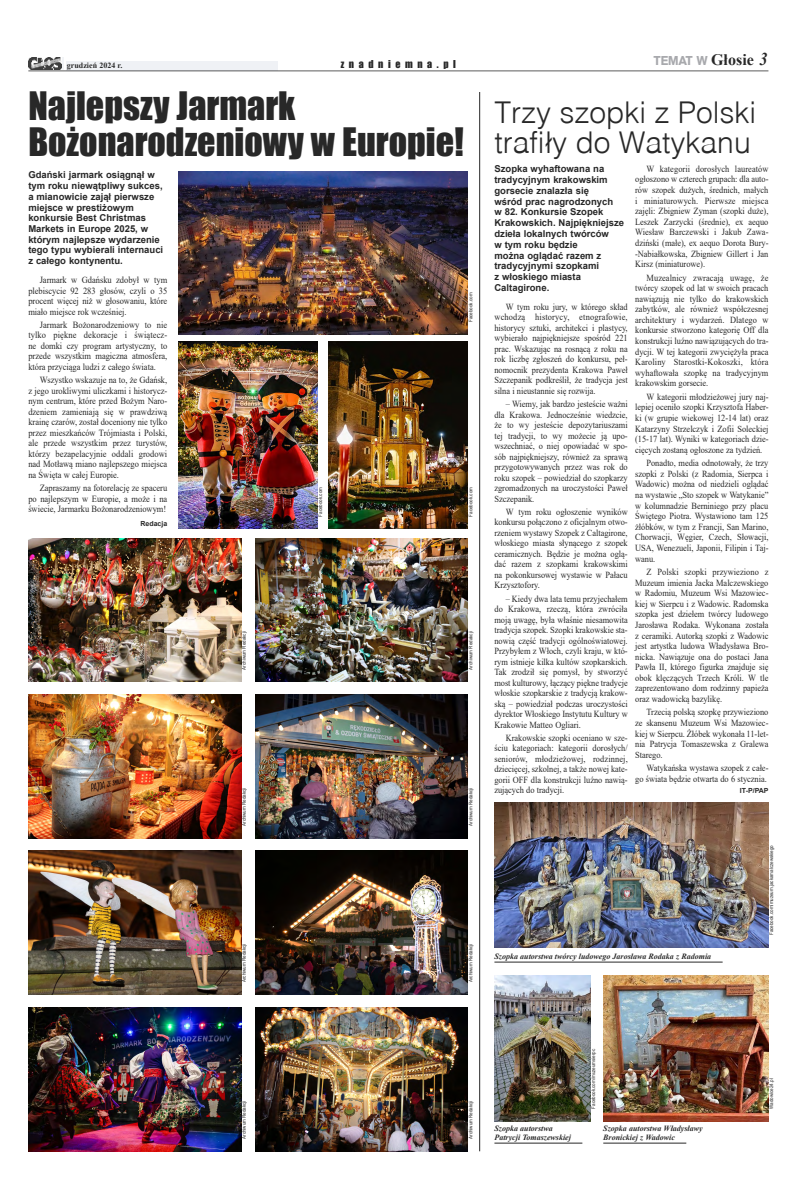
<style>
.page{position:relative;width:811px;height:1191px;background:#fff}
.page>*{position:absolute;margin:0;border:0;box-sizing:border-box;transform-origin:0 0}
.Zagolovok_zhirn{font:36px/36px "Impact";color:#282828}
.Zagolovok_light_2k{font:30px/30px "PL Switzerland Light Plain";color:#282828}
.t1{font:700 16px "Arial";color:#a8a9ad;scale:.9 1}
.t2{font:10px "Impact";letter-spacing:.46em;color:#282828}
.Vrezka_rubl{font:700 9.5px/10.8px "Arial";color:#282828}
.t3{font:9.4px/10.5px "Times New Roman";letter-spacing:-.005em;color:#282828;text-align:justify;scale:.9 1}
.t4{font:9.3px/10.6px "Times New Roman";letter-spacing:-.005em;color:#282828;text-align:justify;scale:.9 1}
.Podpis_pod_foto{font:italic 700 8px/9px "Times New Roman";color:#282828}
.t5{font:700 8px "Times New Roman";color:#282828}
.t6{font:700 7px "Arial";color:#282828}
.Podpis_avtora_foto{font:5px "Arial";letter-spacing:-.005em;color:#282828;scale:.9 1}
.s1{font-family:"Times New Roman";color:#282828}
.s2{font-family:"Times New Roman";font-style:italic;font-size:18px;color:#282828}
</style>
<div class="page">
<div style="left:66px;top:61px;width:211px;height:10px;background:#eff1f5"></div>
<hr style="left:28px;top:71px;width:740px;height:1px;background:#282828">
<div style="left:28px;top:58px;width:36px;height:12px;background:#eff1f5"></div>
<img style="left:28px;top:58px;width:34px;height:12px">
<img style="left:31px;top:58px;width:30px;height:11px">
<img style="left:32px;top:61px;width:29px;height:8px">
<img style="left:494px;top:975px;width:96px;height:146px">
<hr style="left:494px;top:1143px;width:88px;height:1px;background:#282828">
<img style="left:494px;top:802px;width:274px;height:145px">
<img style="left:603px;top:975px;width:165px;height:146px">
<hr style="left:494px;top:962px;width:228px;height:1px;background:#282828">
<hr style="left:603px;top:1143px;width:83px;height:1px;background:#282828">
<img style="left:179px;top:171px;width:289px;height:163px">
<img style="left:179px;top:342px;width:138px;height:187px">
<img style="left:28px;top:538px;width:213px;height:144px">
<img style="left:255px;top:538px;width:213px;height:144px">
<img style="left:28px;top:694px;width:213px;height:144px">
<img style="left:255px;top:694px;width:213px;height:144px">
<img style="left:28px;top:851px;width:213px;height:143px">
<img style="left:255px;top:851px;width:213px;height:143px">
<img style="left:28px;top:1007px;width:213px;height:144px">
<img style="left:255px;top:1007px;width:213px;height:144px">
<img style="left:329px;top:342px;width:139px;height:187px">
<hr style="left:479px;top:92px;width:1px;height:1059px;background:#282828">
<p class="t5" style="left:67px;top:59px;width:57px">grudzień 2024 r.</p>
<p class="t2" style="left:341px;top:57px;width:117px">znadniemna.pl</p>
<p class="t1" style="left:653px;top:49px;width:128px">temat w <span class="s1">Głosie</span> <span class="s2">3</span></p>
<p class="Zagolovok_zhirn" style="left:28px;top:87px;width:437px">Najlepszy Jarmark<br>Bożonarodzeniowy w Europie!</p>
<p class="Vrezka_rubl" style="left:28px;top:170px;width:136px">Gdański jarmark osiągnął w tym roku niewątpliwy sukces, a mianowicie zajął pierwsze miejsce w prestiżowym konkursie Best Christmas<br>Markets in Europe 2025, w którym najlepsze wydarzenie tego typu wybierali internauci z całego kontynentu.</p>
<p class="t3" style="left:28px;top:274px;width:156px;text-indent:11px">Jarmark w Gdańsku zdobył w tym plebiscycie 92 283 głosów, czyli o 35 procent więcej niż w głosowaniu, które miało miejsce rok wcześniej.</p>
<p class="t3" style="left:28px;top:319px;width:156px;text-indent:11px">Jarmark Bożonarodzeniowy to nie tylko piękne dekoracje i świątecz&shy;ne domki czy program artystyczny, to przede wszystkim magiczna atmosfera, która przyciąga ludzi z całego świata.</p>
<p class="t3" style="left:28px;top:374px;width:156px;text-indent:11px">Wszystko wskazuje na to, że Gdańsk, z jego urokliwymi uliczkami i historycz&shy;nym centrum, które przed Bożym Naro&shy;dzeniem zamieniają się w prawdziwą krainę czarów, został doceniony nie tylko przez mieszkańców Trójmiasta i Polski, ale przede wszystkim przez turystów, którzy bezapelacyjnie oddali grodowi nad Motławą miano najlepszego miejsca na Święta w całej Europie.</p>
<p class="t3" style="left:28px;top:482px;width:156px;text-indent:11px">Zapraszamy na fotorelację ze spaceru po najlepszym w Europie, a może i na świecie, Jarmarku Bożonarodzeniowym!</p>
<p class="t6" style="left:140px;top:518px;width:28px">Redacja</p>
<p class="Zagolovok_light_2k" style="left:494px;top:97px;width:263px">Trzy szopki z Polski trafiły do Watykanu</p>
<p class="Vrezka_rubl" style="left:494px;top:164px;width:131px">Szopka wyhaftowana na tradycyjnym krakowskim gorsecie znalazła się<br>wśród prac nagrodzonych<br>w 82. Konkursie Szopek<br>Krakowskich. Najpiękniejsze dzieła lokalnych twórców<br>w tym roku będzie<br>można oglądać razem z tradycyjnymi szopkami<br>z włoskiego miasta<br>Caltagirone.</p>
<p class="t4" style="left:494px;top:301px;width:150px;text-indent:11px">W tym roku jury, w którego skład wchodzą historycy, etnografowie, historycy sztuki, architekci i plastycy, wybierało najpiękniejsze spośród 221 prac. Wskazując na rosnącą z roku na rok liczbę zgłoszeń do konkursu, peł&shy;nomocnik prezydenta Krakowa Paweł Szczepanik podkreślił, że tradycja jest silna i nieustannie się rozwija.</p>
<p class="t4" style="left:494px;top:398px;width:150px;text-indent:11px">– Wiemy, jak bardzo jesteście ważni dla Krakowa. Jednocześnie wiedzcie, że to wy jesteście depozytariuszami tej tradycji, to wy możecie ją upo&shy;wszechniać, o niej opowiadać w spo&shy;sób najpiękniejszy, również za sprawą przygotowywanych przez was rok do roku szopek – powiedział do szopkarzy zgromadzonych na uroczystości Paweł Szczepanik.</p>
<p class="t4" style="left:494px;top:506px;width:150px;text-indent:11px">W tym roku ogłoszenie wyników konkursu połączono z oficjalnym otwo&shy;rzeniem wystawy Szopek z Caltagirone, włoskiego miasta słynącego z szopek ceramicznych. Będzie je można oglą&shy;dać razem z szopkami krakowskimi na pokonkursowej wystawie w Pałacu Krzysztofory.</p>
<p class="t4" style="left:494px;top:593px;width:150px;text-indent:11px">– Kiedy dwa lata temu przyjechałem do Krakowa, rzeczą, która zwróciła moją uwagę, była właśnie niesamowita tradycja szopek. Szopki krakowskie sta&shy;nowią część tradycji ogólnoświatowej.<br>Przybyłem z Włoch, czyli kraju, w któ&shy;rym istnieje kilka kultów szopkarskich.<br>Tak zrodził się pomysł, by stworzyć most kulturowy, łączący piękne tradycje włoskie szopkarskie z tradycją krakow&shy;ską – powiedział podczas uroczystości dyrektor Włoskiego Instytutu Kultury w Krakowie Matteo Ogliari.</p>
<p class="t4" style="left:494px;top:732px;width:150px;text-indent:11px">Krakowskie szopki oceniano w sze&shy;ściu kategoriach: kategorii dorosłych/ seniorów, młodzieżowej, rodzinnej, dziecięcej, szkolnej, a także nowej kate&shy;gorii OFF dla konstrukcji luźno nawią&shy;zujących do tradycji.</p>
<p class="t4" style="left:635px;top:163px;width:150px;text-indent:11px">W kategorii dorosłych laureatów ogłoszono w czterech grupach: dla auto&shy;rów szopek dużych, średnich, małych i miniaturowych. Pierwsze miejsca zajęli: Zbigniew Zyman (szopki duże), Leszek Zarzycki (średnie), ex aequo Wiesław Barczewski i Jakub Zawa&shy;dziński (małe), ex aequo Dorota Bury--Nabiałkowska, Zbigniew Gillert i Jan Kirsz (miniaturowe).</p>
<p class="t4" style="left:635px;top:272px;width:150px;text-indent:11px">Muzealnicy zwracają uwagę, że twórcy szopek od lat w swoich pracach nawiązują nie tylko do krakowskich zabytków, ale również współczesnej architektury i wydarzeń. Dlatego w konkursie stworzono kategorię Off dla konstrukcji luźno nawiązujących do tra&shy;dycji. W tej kategorii zwyciężyła praca Karoliny Starostki-Kokoszki, która wyhaftowała szopkę na tradycyjnym krakowskim gorsecie.</p>
<p class="t4" style="left:635px;top:391px;width:150px;text-indent:11px">W kategorii młodzieżowej jury naj&shy;lepiej oceniło szopki Krzysztofa Haber&shy;ki (w grupie wiekowej 12-14 lat) oraz Katarzyny Strzelczyk i Zofii Soleckiej (15-17 lat). Wyniki w kategoriach dzie&shy;cięcych zostaną ogłoszone za tydzień.</p>
<p class="t4" style="left:635px;top:457px;width:150px;text-indent:11px">Ponadto, media odnotowały, że trzy szopki z Polski (z Radomia, Sierpca i Wadowic) można od niedzieli oglądać na wystawie „Sto szopek w Watykanie” w kolumnadzie Berniniego przy placu Świętego Piotra. Wystawiono tam 125 żłóbków, w tym z Francji, San Marino, Chorwacji, Węgier, Czech, Słowacji, USA, Wenezueli, Japonii, Filipin i Taj&shy;wanu.</p>
<p class="t4" style="left:635px;top:566px;width:150px;text-indent:11px">Z Polski szopki przywieziono z Muzeum imienia Jacka Malczewskiego w Radomiu, Muzeum Wsi Mazowiec&shy;kiej w Sierpcu i z Wadowic. Radomska szopka jest dziełem twórcy ludowego Jarosława Rodaka. Wykonana została z ceramiki. Autorką szopki z Wadowic jest artystka ludowa Władysława Bro&shy;nicka. Nawiązuje ona do postaci Jana Pawła II, którego figurka znajduje się obok klęczących Trzech Króli. W tle zaprezentowano dom rodzinny papieża oraz wadowicką bazylikę.</p>
<p class="t4" style="left:635px;top:707px;width:150px;text-indent:11px">Trzecią polską szopkę przywieziono ze skansenu Muzeum Wsi Mazowiec&shy;kiej w Sierpcu. Żłóbek wykonała 11-let&shy;nia Patrycja Tomaszewska z Gralewa Starego.</p>
<p class="t4" style="left:635px;top:762px;width:150px;text-align:right">Watykańska wystawa szopek z całe-<br>go świata będzie otwarta do 6 stycznia.</p>
<p class="t6" style="left:740px;top:786px;width:30px">IT-P/PAP</p>
<p class="Podpis_avtora_foto" style="left:467px;top:322px;width:34px;rotate:-90deg">Facebook.com</p>
<p class="Podpis_avtora_foto" style="left:317px;top:516px;width:34px;rotate:-90deg">Facebook.com</p>
<p class="Podpis_avtora_foto" style="left:467px;top:516px;width:34px;rotate:-90deg">Facebook.com</p>
<p class="Podpis_avtora_foto" style="left:419px;top:654px;width:34px;rotate:-90deg">Facebook.com</p>
<p class="Podpis_avtora_foto" style="left:240px;top:669px;width:44px;rotate:-90deg">Archiwum Redakcji</p>
<p class="Podpis_avtora_foto" style="left:467px;top:669px;width:44px;rotate:-90deg">Archiwum Redakcji</p>
<p class="Podpis_avtora_foto" style="left:240px;top:826px;width:44px;rotate:-90deg">Archiwum Redakcji</p>
<p class="Podpis_avtora_foto" style="left:467px;top:826px;width:44px;rotate:-90deg">Archiwum Redakcji</p>
<p class="Podpis_avtora_foto" style="left:240px;top:982px;width:44px;rotate:-90deg">Archiwum Redakcji</p>
<p class="Podpis_avtora_foto" style="left:467px;top:982px;width:44px;rotate:-90deg">Archiwum Redakcji</p>
<p class="Podpis_pod_foto" style="left:494px;top:951px;width:218px">Szopka autorstwa twórcy ludowego Jarosława Rodaka z Radomia</p>
<p class="Podpis_avtora_foto" style="left:240px;top:1138px;width:44px;rotate:-90deg">Archiwum Redakcji</p>
<p class="Podpis_avtora_foto" style="left:467px;top:1138px;width:44px;rotate:-90deg">Archiwum Redakcji</p>
<p class="Podpis_pod_foto" style="left:494px;top:1123px;width:78px">Szopka autorstwa<br>Patrycji Tomaszewskiej</p>
<p class="Podpis_avtora_foto" style="left:590px;top:1108px;width:68px;rotate:-90deg">Facebook.com/muzeumsierpc</p>
<p class="Podpis_pod_foto" style="left:603px;top:1123px;width:101px">Szopka autorstwa Władysławy<br>Bronickiej z Wadowic</p>
<p class="Podpis_avtora_foto" style="left:768px;top:935px;width:101px;rotate:-90deg">Facebook.com/muzeum.jackamalczewskiego</p>
<p class="Podpis_avtora_foto" style="left:768px;top:1108px;width:35px;rotate:-90deg">Wadowice24.pl</p>
</div>
